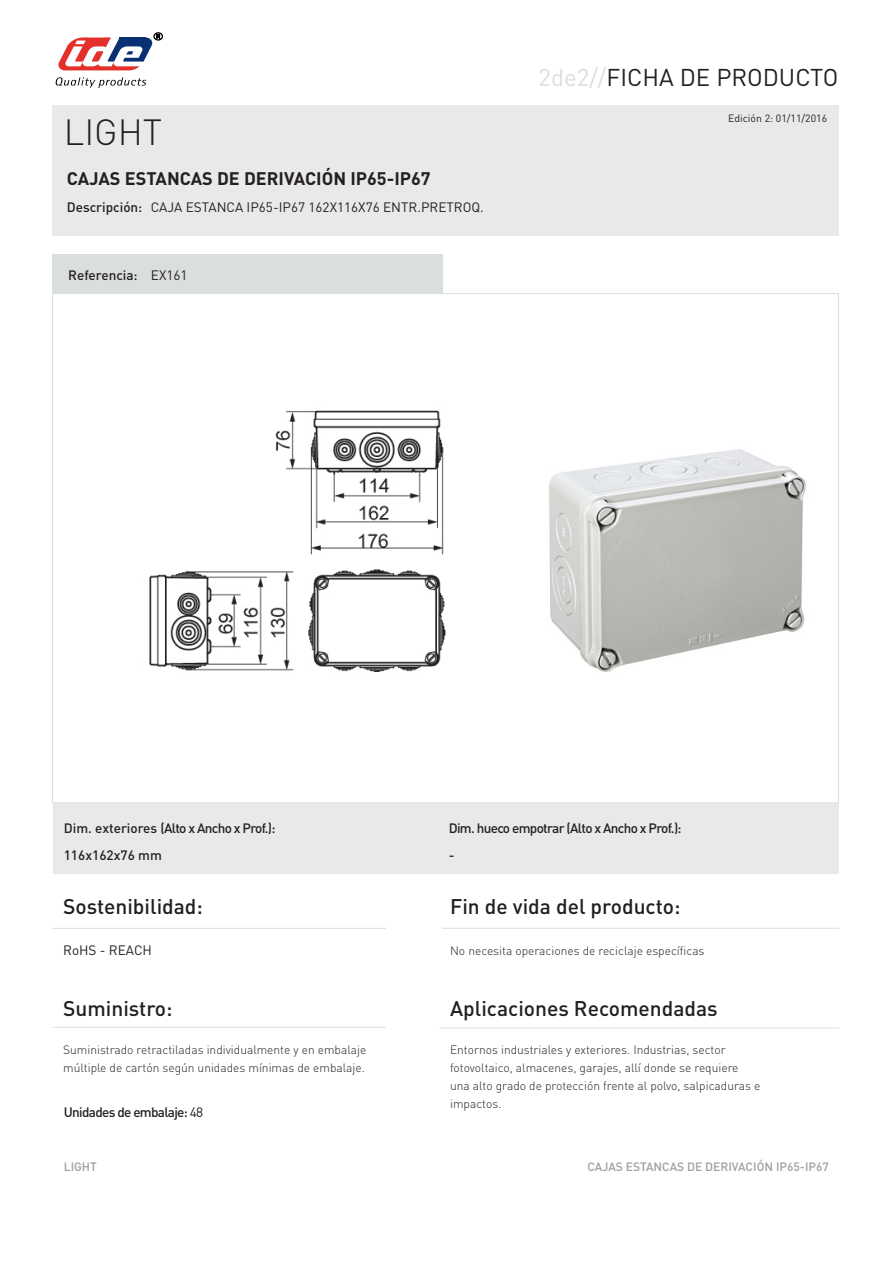
<style>
.page{position:relative;width:893px;height:1263px;background:#fff}
.page>*{position:absolute;margin:0;border:0;box-sizing:border-box;transform-origin:0 0}
.t1{font:300 36px "DIN Pro";color:#231f20}
.t2{font:24px "DIN Pro";color:#231f20}
.t3{font:500 21px "DIN Pro";color:#231f20}
.t4{font:700 18px "DIN Pro";color:#231f20}
.t5{font:13.5px "DIN Pro";color:#231f20}
.t6{font:500 13.5px "DIN Pro";letter-spacing:-.05em;color:#231f20}
.t7{font:500 13.5px "DIN Pro";color:#231f20}
.t8{font:500 13.5px "DIN Pro";letter-spacing:-.03em;color:#231f20}
.t9{font:300 12px/18px "DIN Pro";color:#231f20}
.t10{font:500 12px "DIN Pro";color:#9c9e9f}
.t11{font:10.5px "DIN Pro";color:#231f20}
.s1{color:#dbdede}
.s2{font-weight:400}
</style>
<div class="page">
<div style="left:53px;top:105px;width:786px;height:131px;background:#e9e9e9"></div>
<img style="left:149px;top:410px;width:297px;height:262px">
<svg style="left:56px;top:77px;width:90px;height:11px"></svg>
<svg style="left:58px;top:34px;width:103px;height:36px"></svg>
<div style="left:153px;top:32px;width:10px;height:9px;border:1px solid #000;border-radius:50%"></div>
<div style="left:53px;top:803px;width:785px;height:71px;background:#e9e9e9"></div>
<img style="left:549px;top:449px;width:257px;height:223px">
<hr style="left:53px;top:928px;width:333px;height:1px;background:#dbdede">
<hr style="left:442px;top:928px;width:397px;height:1px;background:#dbdede">
<hr style="left:53px;top:1027px;width:333px;height:1px;background:#dbdede">
<div style="left:52px;top:254px;width:390px;height:39px;background:#dbdede"></div>
<hr style="left:440px;top:1028px;width:399px;height:1px;background:#dbdede">
<p class="t1" style="left:64px;top:107px;width:100px">LIGHT</p>
<p class="t4" style="left:67px;top:167px;width:365px">CAJAS ESTANCAS DE DERIVACIÓN IP65-IP67</p>
<p class="t7" style="left:67px;top:198px;width:77px">Descripción:</p>
<p class="t5" style="left:151px;top:198px;width:335px">CAJA ESTANCA IP65-IP67 162X116X76 ENTR.PRETROQ.</p>
<p class="t7" style="left:68px;top:266px;width:71px">Referencia:</p>
<p class="t5" style="left:151px;top:266px;width:38px">EX161</p>
<p class="t2" style="left:539px;top:61px;width:301px"><span class="s1">2de2//</span>FICHA DE PRODUCTO</p>
<p class="t11" style="left:728px;top:111px;width:101px">Edición 2: 01/11/2016</p>
<p class="t8" style="left:64px;top:819px;width:213px">Dim. exteriores (Alto x Ancho x Prof.):</p>
<p class="t7" style="left:64px;top:846px;width:100px">116x162x76 mm</p>
<p class="t3" style="left:63px;top:892px;width:141px">Sostenibilidad:</p>
<p class="t5" style="left:63px;top:941px;width:90px">RoHS - REACH</p>
<p class="t3" style="left:63px;top:994px;width:111px">Suministro:</p>
<p class="t9" style="left:63px;top:1040px;width:305px">Suministrado retractiladas individualmente y en embalaje múltiple de cartón según unidades mínimas de embalaje.</p>
<p class="t6" style="left:64px;top:1103px;width:141px">Unidades de embalaje: <span class="s2">48</span></p>
<p class="t6" style="left:449px;top:819px;width:234px">Dim. hueco empotrar (Alto x Ancho x Prof.):</p>
<p class="t6" style="left:449px;top:846px;width:7px">-</p>
<p class="t3" style="left:450px;top:892px;width:232px">Fin de vida del producto:</p>
<p class="t9" style="left:450px;top:941px;width:256px">No necesita operaciones de reciclaje específicas</p>
<p class="t3" style="left:450px;top:994px;width:269px">Aplicaciones Recomendadas</p>
<p class="t9" style="left:450px;top:1040px;width:312px">Entornos industriales y exteriores. Industrias, sector fotovoltaico, almacenes, garajes, allí donde se requiere una alto grado de protección frente al polvo, salpicaduras e impactos.</p>
<p class="t10" style="left:64px;top:1158px;width:35px">LIGHT</p>
<p class="t10" style="left:587px;top:1158px;width:243px">CAJAS ESTANCAS DE DERIVACIÓN IP65-IP67</p>
</div>
